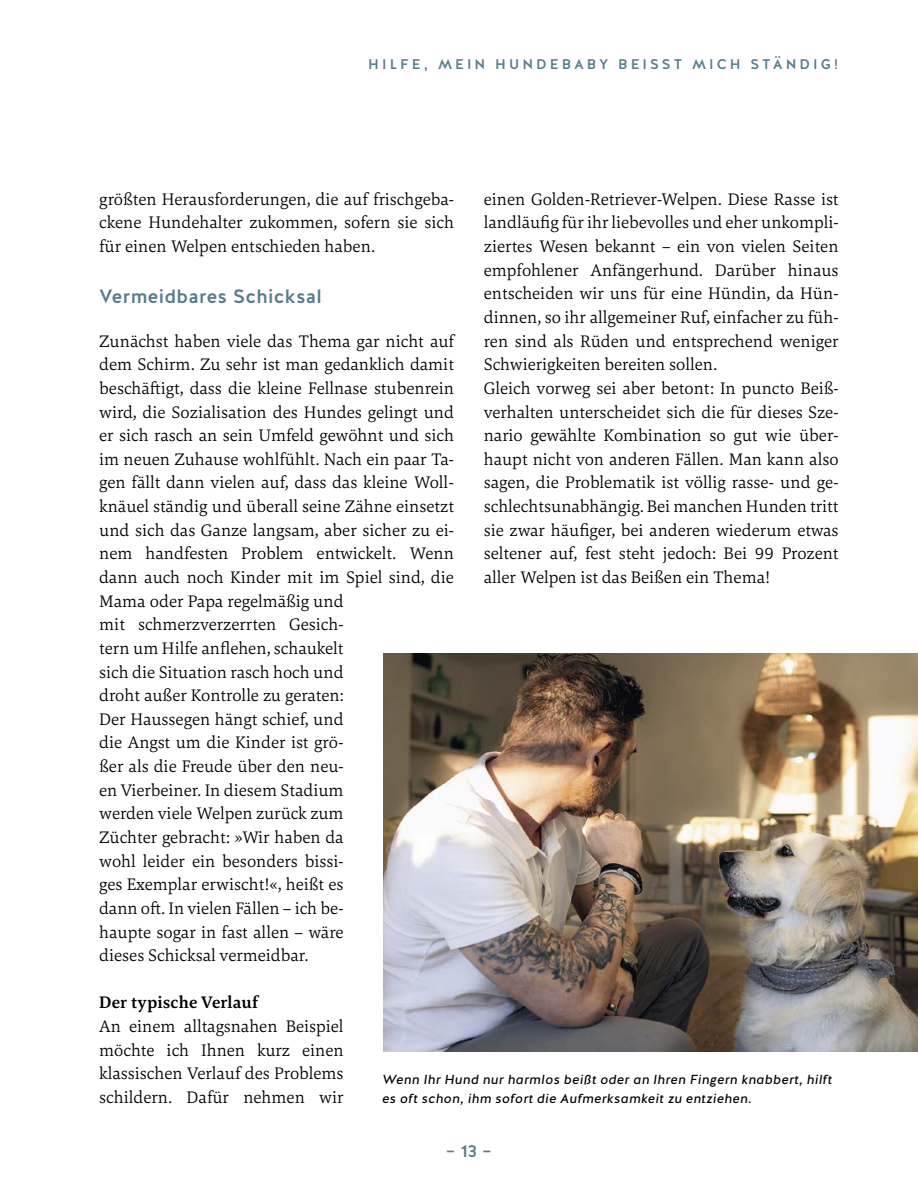
<style>
.page{position:relative;width:918px;height:1201px;background:#fff}
.page>*{position:absolute;margin:0;border:0;box-sizing:border-box;transform-origin:0 0}
.t1{font:500 19.25px "Halis GR";letter-spacing:.015em;color:#577c8d}
.t2{font:300 17.5px/23.6px "Carrara";color:#000;text-align:justify}
.t3{font:700 17.5px "Carrara";letter-spacing:.01em;color:#000}
.t4{font:500 17.5px "Halis GR";color:#577c8d}
.t5{font:500 14px "Halis GR";letter-spacing:.215em;color:#577c8d}
.t6{font:italic 13.12px/19.2px "Halis GR";letter-spacing:.025em;color:#000}
</style>
<div class="page">
<img style="left:383px;top:654px;width:535px;height:397px">
<p class="t5" style="left:368px;top:56px;width:472px">HILFE, MEIN HUNDEBABY BEISST MICH STÄNDIG!</p>
<p class="t2" style="left:99px;top:189px;width:356px">größten Herausforderungen, die auf frischgeba&shy;ckene Hundehalter zukommen, sofern sie sich für einen Welpen entschieden haben.</p>
<p class="t1" style="left:99px;top:285px;width:224px">Vermeidbares Schicksal</p>
<p class="t2" style="left:99px;top:330px;width:356px;text-align:left">Zunächst haben viele das Thema gar nicht auf dem Schirm. Zu sehr ist man gedanklich damit beschäftigt, dass die kleine Fellnase stubenrein wird, die Sozialisation des Hundes gelingt und er sich rasch an sein Umfeld gewöhnt und sich im neuen Zuhause wohlfühlt. Nach ein paar Ta&shy;gen fällt dann vielen auf, dass das kleine Woll&shy;knäuel ständig und überall seine Zähne einsetzt und sich das Ganze langsam, aber sicher zu ei&shy;nem handfesten Problem entwickelt. Wenn dann auch noch Kinder mit im Spiel sind, die Mama oder Papa regelmäßig und<br>mit schmerz ver zerrten Gesich-<br>tern um Hilfe anflehen, schaukelt<br>sich die Situation rasch hoch und<br>droht außer Kontrolle zu geraten:<br>Der Haussegen hängt schief, und<br>die Angst um die Kinder ist grö-<br>ßer als die Freude über den neu-<br>en Vierbeiner. In diesem Stadium<br>werden viele Welpen zurück zum<br>Züchter gebracht: »Wir haben da<br>wohl leider ein besonders bissi-<br>ges Exemplar erwischt!«, heißt es<br>dann oft. In vielen Fällen – ich be-<br>haupte sogar in fast allen – wäre<br>dieses Schicksal vermeidbar.</p>
<p class="t3" style="left:99px;top:995px;width:160px">Der typische Verlauf</p>
<p class="t2" style="left:99px;top:1016px;width:246px">An einem alltagsnahen Beispiel möchte ich Ihnen kurz einen klassischen Verlauf des Problems schildern. Dafür nehmen wir</p>
<p class="t2" style="left:484px;top:189px;width:356px;text-align:left">einen Golden-Retriever-Welpen. Diese Rasse ist landläufig für ihr liebevolles und eher unkompli&shy;ziertes Wesen bekannt – ein von vielen Seiten empfohlener Anfängerhund. Darüber hinaus entscheiden wir uns für eine Hündin, da Hün&shy;dinnen, so ihr allgemeiner Ruf, einfacher zu füh&shy;ren sind als Rüden und entsprechend weniger Schwierigkeiten bereiten sollen.<br>Gleich vorweg sei aber betont: In puncto Beiß&shy;verhalten unterscheidet sich die für dieses Sze&shy;nario gewählte Kombination so gut wie über&shy;haupt nicht von anderen Fällen. Man kann also sagen, die Problematik ist völlig rasse- und ge&shy;schlechtsunabhängig. Bei manchen Hunden tritt sie zwar häufiger, bei anderen wiederum etwas seltener auf, fest steht jedoch: Bei 99 Prozent aller Welpen ist das Beißen ein Thema!</p>
<p class="t6" style="left:382px;top:1070px;width:451px">Wenn Ihr Hund nur harmlos beißt oder an Ihren Fingern knabbert, hilft es oft schon, ihm sofort die Aufmerksamkeit zu entziehen.</p>
<p class="t4" style="left:446px;top:1140px;width:48px">– 13 –</p>
</div>
